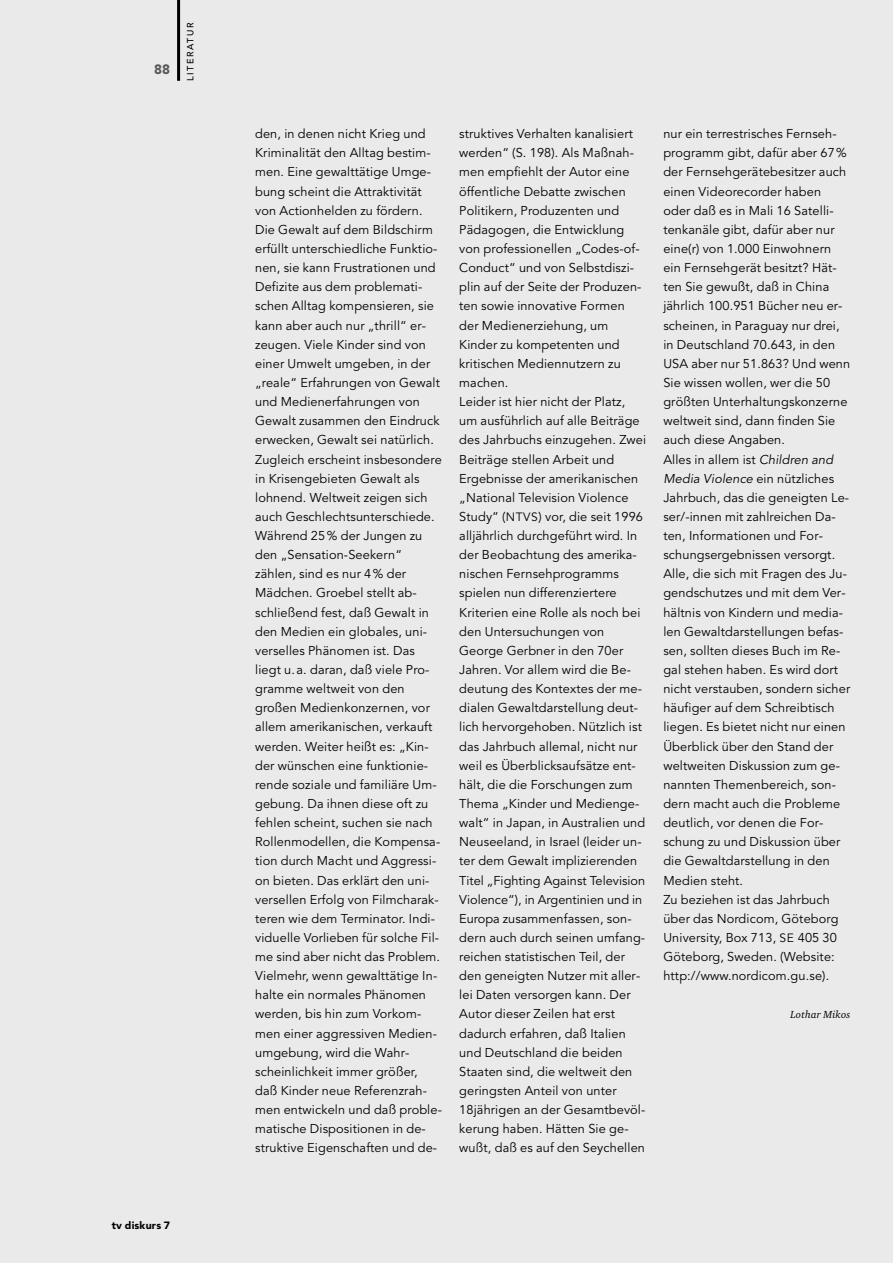
<style>
.page{position:relative;width:893px;height:1263px;background:#eaeaea}
.page>*{position:absolute;margin:0;border:0;box-sizing:border-box;transform-origin:0 0}
.t1{font:900 13.5px "Avenir";color:#585858}
.t2{font:12.75px/19.2px "Avenir";letter-spacing:.01em;color:#000}
.t3{font:italic 10.5px "Charter BT";letter-spacing:.015em;color:#000}
.t4{font:900 10.5px "Avenir";letter-spacing:.02em;color:#000}
.t5{font:500 9px "Avenir";letter-spacing:.165em;color:#000}
.s1{font-size:12px}
.s2{font-style:italic}
</style>
<div class="page">
<hr style="left:177px;top:0;width:3px;height:81px;background:#000">
<p class="t1" style="left:154px;top:64px;width:17px">88</p>
<p class="t5" style="left:187px;top:81px;width:59px;rotate:-90deg">LITERATUR</p>
<p class="t4" style="left:112px;top:1221px;width:60px">tv diskurs 7</p>
<p class="t2" style="left:255px;top:125px;width:188px">den, in denen nicht Krieg und<br>Kriminalität den Alltag bestim&shy;men. Eine gewalttätige Umge&shy;bung scheint die Attraktivität von Actionhelden zu fördern.<br>Die Gewalt auf dem Bildschirm erfüllt unterschiedliche Funktio&shy;nen, sie kann Frustrationen und<br>Defizite aus dem problemati&shy;schen Alltag kompensieren, sie kann aber auch nur „thrill“ er&shy;zeugen. Viele Kinder sind von einer Umwelt umgeben, in der „reale“ Erfahrungen von Gewalt und Medienerfahrungen von<br>Gewalt zusammen den Eindruck erwecken, Gewalt sei natürlich.<br>Zugleich erscheint insbesondere in Krisengebieten Gewalt als lohnend. Weltweit zeigen sich auch Geschlechtsunterschiede.<br>Während 25% der Jungen zu den „Sensation-Seekern“ zählen, sind es nur 4% der<br>Mädchen. Groebel stellt ab&shy;schließend fest, daß Gewalt in den Medien ein globales, uni&shy;verselles Phänomen ist. Das liegt u.a. daran, daß viele Pro&shy;gramme weltweit von den großen Medienkonzernen, vor allem amerikanischen, verkauft werden. Weiter heißt es: „Kin&shy;der wünschen eine funktionie&shy;rende soziale und familiäre Um&shy;gebung. Da ihnen diese oft zu fehlen scheint, suchen sie nach<br>Rollenmodellen, die Kompensa&shy;tion durch Macht und Aggressi&shy;on bieten. Das erklärt den uni&shy;versellen Erfolg von Filmcharak&shy;teren wie dem Terminator. Indi&shy;viduelle Vorlieben für solche Fil&shy;me sind aber nicht das Problem.<br>Vielmehr, wenn gewalttätige In&shy;halte ein normales Phänomen werden, bis hin zum Vorkom&shy;men einer aggressiven Medien&shy;umgebung, wird die Wahr&shy;scheinlichkeit immer größer, daß Kinder neue Referenzrah&shy;men entwickeln und daß proble&shy;matische Dispositionen in de&shy;struktive Eigenschaften und de-</p>
<p class="t2" style="left:459px;top:125px;width:188px">struktives Verhalten kanalisiert werden“ (S. 198). Als Maßnah&shy;men empfiehlt der Autor eine öffentliche Debatte zwischen<br>Politikern, Produzenten und<br>Pädagogen, die Entwicklung von professionellen „Codes-of-<br>Conduct“ und von Selbstdiszi&shy;plin auf der Seite der Produzen&shy;ten sowie innovative Formen der Medienerziehung, um<br>Kinder zu kompetenten und kritischen Mediennutzern zu machen.<br>Leider ist hier nicht der Platz, um ausführlich auf alle Beiträge des Jahrbuchs einzugehen. Zwei<br>Beiträge stellen Arbeit und<br>Ergebnisse der amerikanischen „National Television Violence<br>Study“ (<span class="s1">NTVS</span>) vor, die seit 1996 alljährlich durchgeführt wird. In der Beobachtung des amerika&shy;nischen Fernsehprogramms spielen nun differenziertere<br>Kriterien eine Rolle als noch bei den Untersuchungen von<br>George Gerbner in den 70er<br>Jahren. Vor allem wird die Be&shy;deutung des Kontextes der me&shy;dialen Gewaltdarstellung deut&shy;lich hervorgehoben. Nützlich ist das Jahrbuch allemal, nicht nur weil es Überblicksaufsätze ent&shy;hält, die die Forschungen zum<br>Thema „Kinder und Medienge&shy;walt“ in Japan, in Australien und<br>Neuseeland, in Israel (leider un&shy;ter dem Gewalt implizierenden<br>Titel „Fighting Against Television<br>Violence“), in Argentinien und in<br>Europa zusammenfassen, son&shy;dern auch durch seinen umfang&shy;reichen statistischen Teil, der den geneigten Nutzer mit aller&shy;lei Daten versorgen kann. Der<br>Autor dieser Zeilen hat erst dadurch erfahren, daß Italien und Deutschland die beiden<br>Staaten sind, die weltweit den geringsten Anteil von unter<br>18jährigen an der Gesamtbevöl&shy;kerung haben. Hätten Sie ge&shy;wußt, daß es auf den Seychellen</p>
<p class="t2" style="left:663px;top:125px;width:188px">nur ein terrestrisches Fernseh&shy;programm gibt, dafür aber 67% der Fernsehgerätebesitzer auch einen Videorecorder haben oder daß es in Mali 16 Satelli&shy;tenkanäle gibt, dafür aber nur eine(r) von 1.000 Einwohnern ein Fernsehgerät besitzt? Hät&shy;ten Sie gewußt, daß in China jährlich 100.951 Bücher neu er&shy;scheinen, in Paraguay nur drei, in Deutschland 70.643, in den<br>USA aber nur 51.863? Und wenn<br>Sie wissen wollen, wer die 50 größten Unterhaltungskonzerne weltweit sind, dann finden Sie auch diese Angaben.<br>Alles in allem ist <span class="s2">Children and<br>Media Violence</span> ein nützliches<br>Jahrbuch, das die geneigten Le&shy;ser/-innen mit zahlreichen Da&shy;ten, Informationen und For&shy;schungsergebnissen versorgt.<br>Alle, die sich mit Fragen des Ju&shy;gendschutzes und mit dem Ver&shy;hältnis von Kindern und media&shy;len Gewaltdarstellungen befas&shy;sen, sollten dieses Buch im Re&shy;gal stehen haben. Es wird dort nicht verstauben, sondern sicher häufiger auf dem Schreibtisch liegen. Es bietet nicht nur einen<br>Überblick über den Stand der weltweiten Diskussion zum ge&shy;nannten Themenbereich, son&shy;dern macht auch die Probleme deutlich, vor denen die For&shy;schung zu und Diskussion über die Gewaltdarstellung in den<br>Medien steht.<br>Zu beziehen ist das Jahrbuch über das Nordicom, Göteborg<br>University, Box 713, <span class="s1">SE</span> 405 30<br>Göteborg, Sweden. (Website: http://www.nordicom.gu.se).</p>
<p class="t3" style="left:790px;top:1011px;width:62px">Lothar Mikos</p>
</div>
